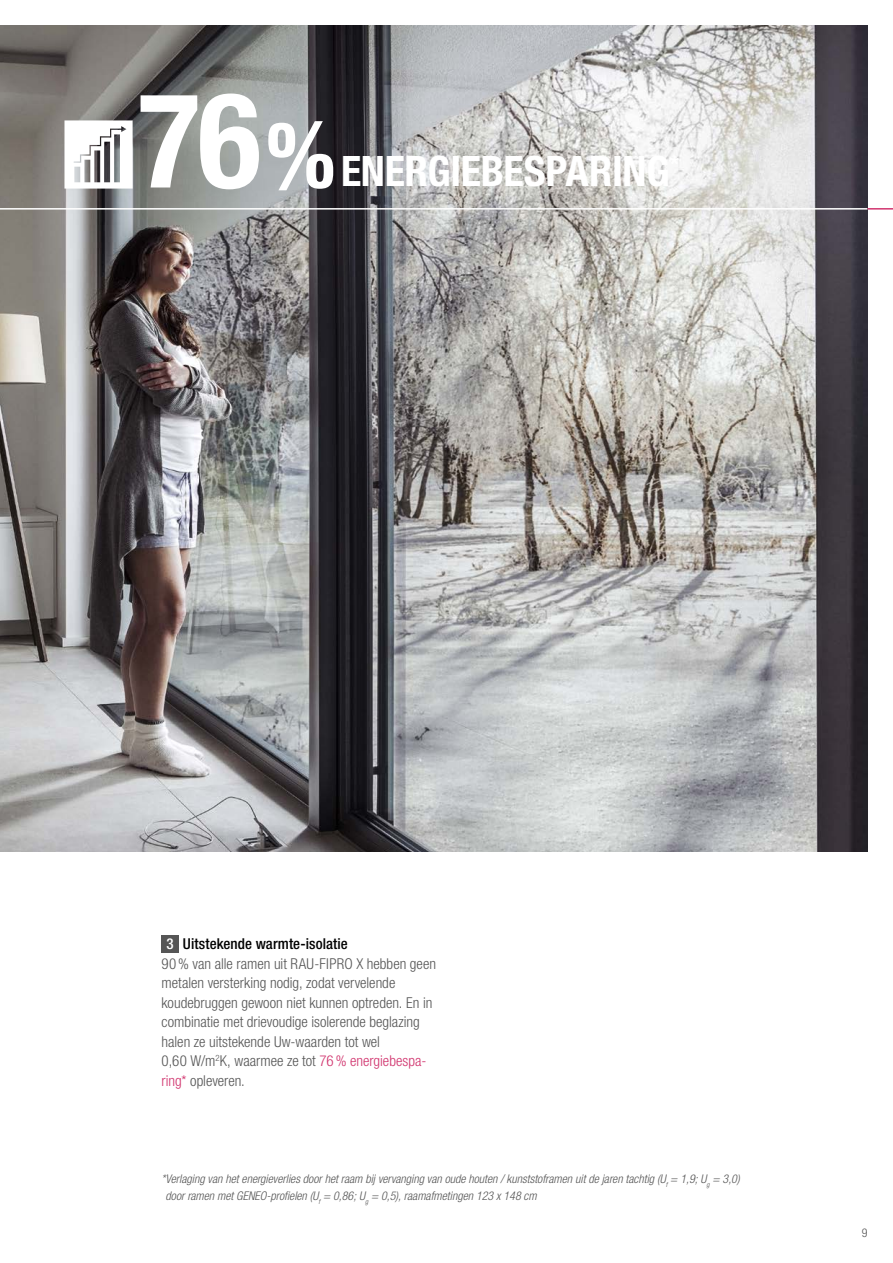
<style>
.page{position:relative;width:893px;height:1263px;background:#fff}
.page>*{position:absolute;margin:0;border:0;box-sizing:border-box;transform-origin:0 0}
.Bodytext{font:700 condensed 132.75px "Helvetica Neue LTW1 G";color:#fff}
.Bodytext-2{font:700 condensed 42px "Helvetica Neue LTW1 G";letter-spacing:-.005em;color:#fff}
.Bodytext-3{font:700 condensed 24.3px "Helvetica Neue LTW1 G";color:#fff}
.Bodytext-4{font:300 condensed 15px/19.5px "Helvetica Neue LTW1 G";color:#565656}
.Bodytext_headline{font:500 condensed 15px "Helvetica Neue LTW1 G";letter-spacing:.005em;color:#000}
.Legend_box_10{font:500 condensed 15px "Helvetica Neue LTW1 G";color:#fff}
.t1{font:italic 300 condensed 12px/16.8px "Helvetica Neue LTW1 G";color:#565656}
.t2{font:300 condensed 12px "Helvetica Neue LTW1 G";color:#565656}
.s1{font-size:91.5px}
.s2{color:#d1346e}
</style>
<div class="page">
<img style="left:0;top:26px;width:867px;height:826px">
<div style="left:162px;top:935px;width:17px;height:17px;background:#565656"></div>
<svg style="left:64px;top:120px;width:69px;height:69px"></svg>
<hr style="left:0;top:208px;width:867px;height:2px;background:#fff">
<hr style="left:867px;top:208px;width:26px;height:2px;background:#d1346e">
<p class="Bodytext" style="left:138px;top:61px;width:199px">76<span class="s1">%</span></p>
<p class="Bodytext-3" style="left:670px;top:149px;width:11px">*</p>
<p class="Bodytext-2" style="left:341px;top:146px;width:330px">ENERGIEBESPARING</p>
<p class="Legend_box_10" style="left:166px;top:935px;width:9px">3</p>
<p class="Bodytext_headline" style="left:183px;top:935px;width:166px">Uitstekende warmte-isolatie</p>
<p class="Bodytext-4" style="left:162px;top:954px;width:276px">90% van alle ramen uit RAU-FIPRO X hebben geen metalen versterking nodig, zodat vervelende koudebruggen gewoon niet kunnen optreden. En in combinatie met drievoudige isolerende beglazing halen ze uitstekende Uw-waarden tot wel<br>0,60 W/m<sup>2</sup>K, waarmee ze tot <span class="s2">76% energiebespa&shy;ring*</span> opleveren.</p>
<p class="t1" style="left:166px;top:1171px;width:576px;text-indent:-4px">*Verlaging van het energieverlies door het raam bij vervanging van oude houten / kunststoframen uit de jaren tachtig (U<sub>f</sub> = 1,9; U<sub>g</sub> = 3,0) door ramen met GENEO-profielen (U<sub>f</sub> = 0,86; U<sub>g</sub> = 0,5), raamafmetingen 123 x 148 cm</p>
<p class="t2" style="left:862px;top:1226px;width:7px">9</p>
</div>
